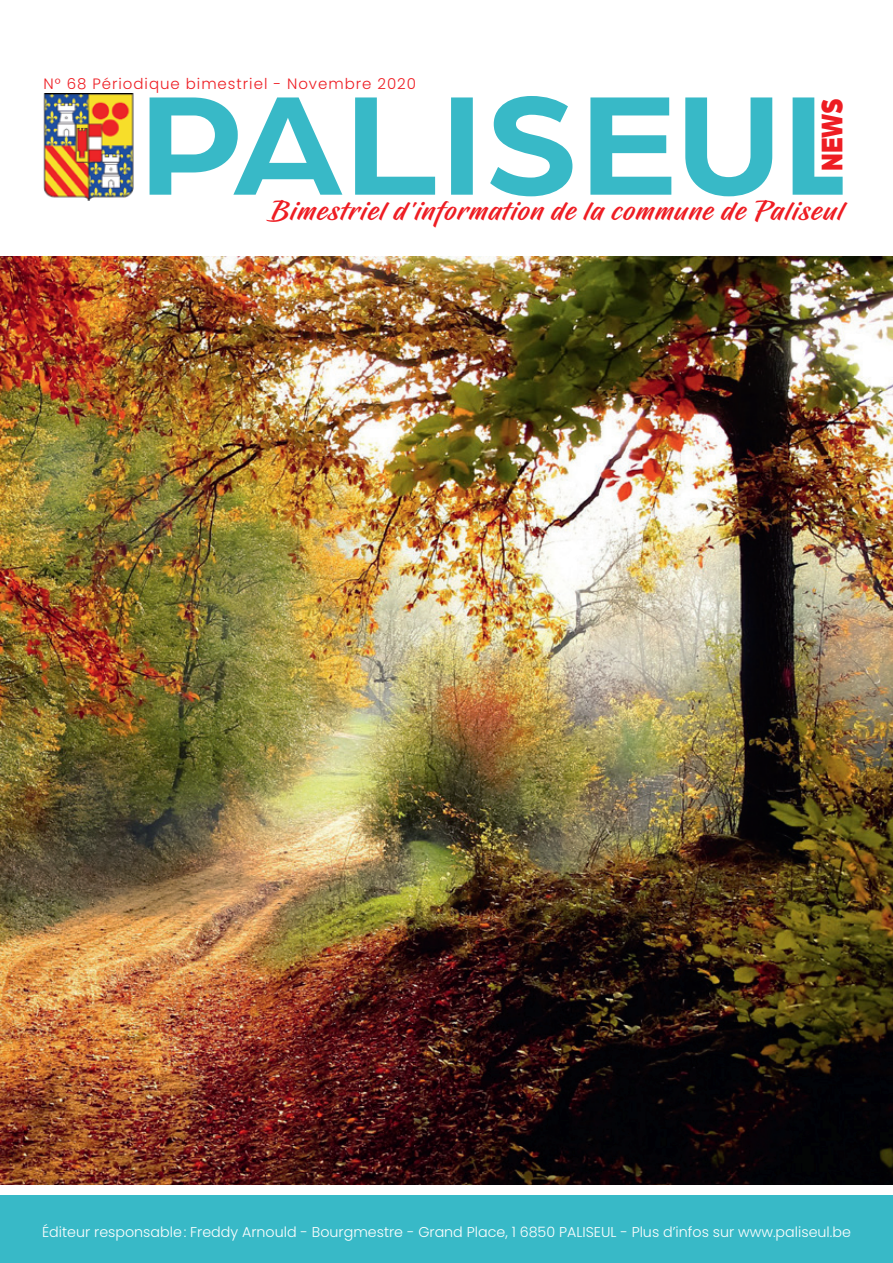
<style>
.page{position:relative;width:893px;height:1263px;background:#fff}
.page>*{position:absolute;margin:0;border:0;box-sizing:border-box;transform-origin:0 0}
.t1{font:900 31.8px "Arboria";color:#ee1d23;scale:.8 1}
.t2{font:27px "Hughs";letter-spacing:.08em;color:#ee1d23}
.t3{font:300 15px "Poppins";letter-spacing:.065em;color:#ee1d23}
.t4{font:300 14.25px "Poppins";color:#fff}
</style>
<div class="page">
<svg style="left:150px;top:96px;width:693px;height:100px"></svg>
<img style="left:43px;top:94px;width:91px;height:106px">
<div style="left:0;top:1195px;width:893px;height:68px;background:#38b9c7"></div>
<img style="left:0;top:257px;width:893px;height:928px">
<p class="t3" style="left:44px;top:75px;width:374px">N° 68 Périodique bimestriel - Novembre 2020</p>
<h1 class="t1" style="left:809px;top:171px;width:93px;rotate:-90deg">NEWS</h1>
<h2 class="t2" style="left:268px;top:194px;width:576px">Bimestriel d'information de la commune de Paliseul</h2>
<p class="t4" style="left:42px;top:1224px;width:810px">Éditeur responsable : Freddy Arnould - Bourgmestre - Grand Place, 1 6850 PALISEUL - Plus d’infos sur www.paliseul.be</p>
</div>
